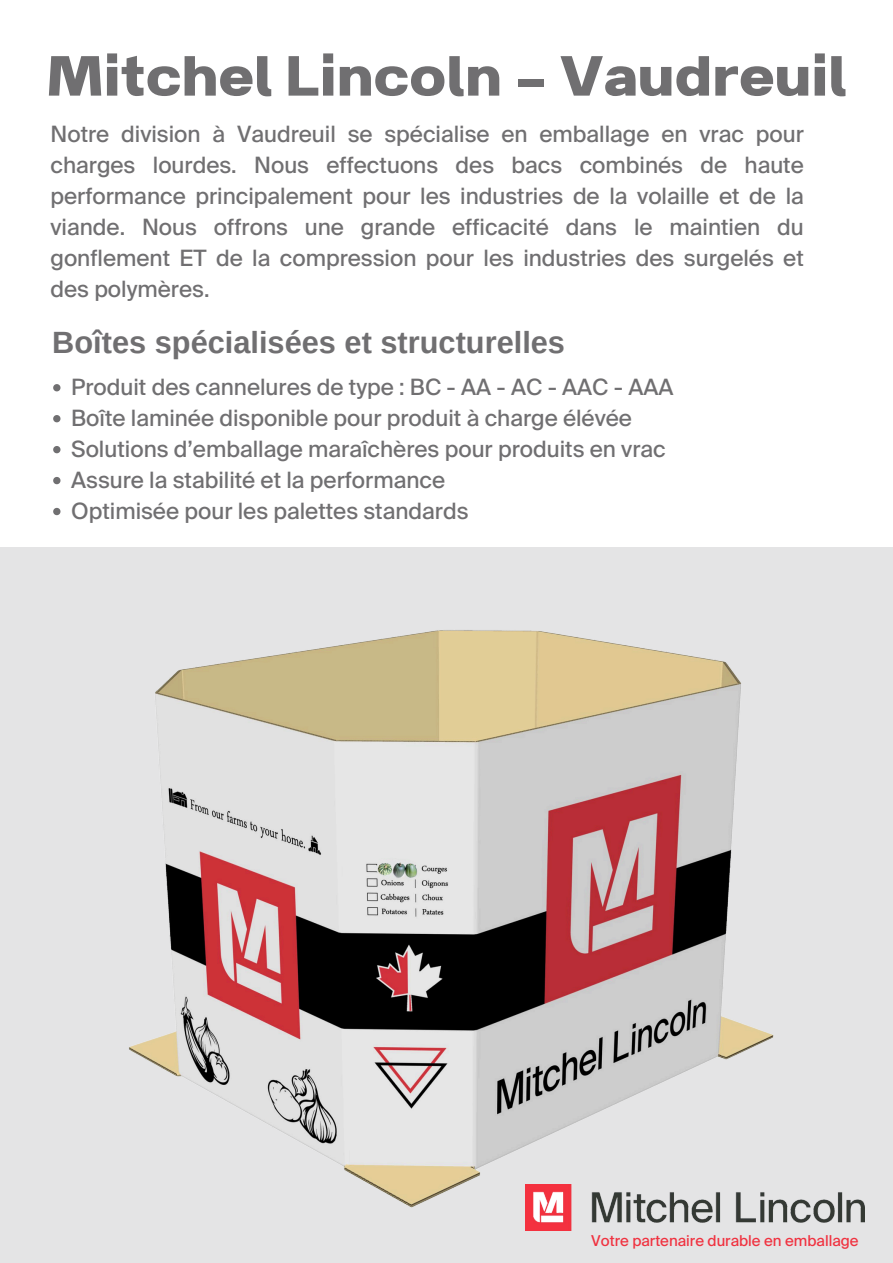
<style>
.page{position:relative;width:893px;height:1263px;background:#fff}
.page>*{position:absolute;margin:0;border:0;box-sizing:border-box;transform-origin:0 0}
.t1{font:700 67.5px "Breul Grotesk A";color:#706f71}
.t2{font:700 30.75px "Arimo";color:#706f71}
.t3{font:22.5px/30.9px "Suisse Intl";color:#706f71;text-align:justify}
.t4{font:15px "Suisse Intl";color:#f03240}
</style>
<div class="page">
<div style="left:0;top:548px;width:893px;height:715px;background:#e4e4e5"></div>
<img style="left:822px;top:1192px;width:42px;height:31px">
<img style="left:89px;top:547px;width:733px;height:684px">
<svg style="left:53px;top:384px;width:7px;height:7px"></svg>
<svg style="left:53px;top:415px;width:7px;height:7px"></svg>
<svg style="left:53px;top:446px;width:7px;height:7px"></svg>
<svg style="left:53px;top:477px;width:7px;height:7px"></svg>
<svg style="left:53px;top:508px;width:7px;height:7px"></svg>
<p class="t1" style="left:46px;top:20px;width:802px">Mitchel Lincoln - Vaudreuil</p>
<p class="t3" style="left:50px;top:119px;width:755px">Notre division à Vaudreuil se spécialise en emballage en vrac pour charges lourdes. Nous effectuons des bacs combinés de haute performance principalement pour les industries de la volaille et de la viande. Nous offrons une grande efficacité dans le maintien du gonflement ET de la compression pour les industries des surgelés et des polymères.</p>
<p class="t2" style="left:52px;top:325px;width:514px">Boîtes spécialisées et structurelles</p>
<p class="t3" style="left:71px;top:372px;width:604px">Produit des cannelures de type : BC - AA - AC - AAC - AAA</p>
<p class="t3" style="left:71px;top:403px;width:562px">Boîte laminée disponible pour produit à charge élévée</p>
<p class="t3" style="left:71px;top:434px;width:596px">Solutions d’emballage maraîchères pour produits en vrac</p>
<p class="t3" style="left:71px;top:464px;width:375px">Assure la stabilité et la performance</p>
<p class="t3" style="left:71px;top:495px;width:399px">Optimisée pour les palettes standards</p>
<h3 class="t4" style="left:591px;top:1231px;width:269px">Votre partenaire durable en emballage</h3>
</div>
